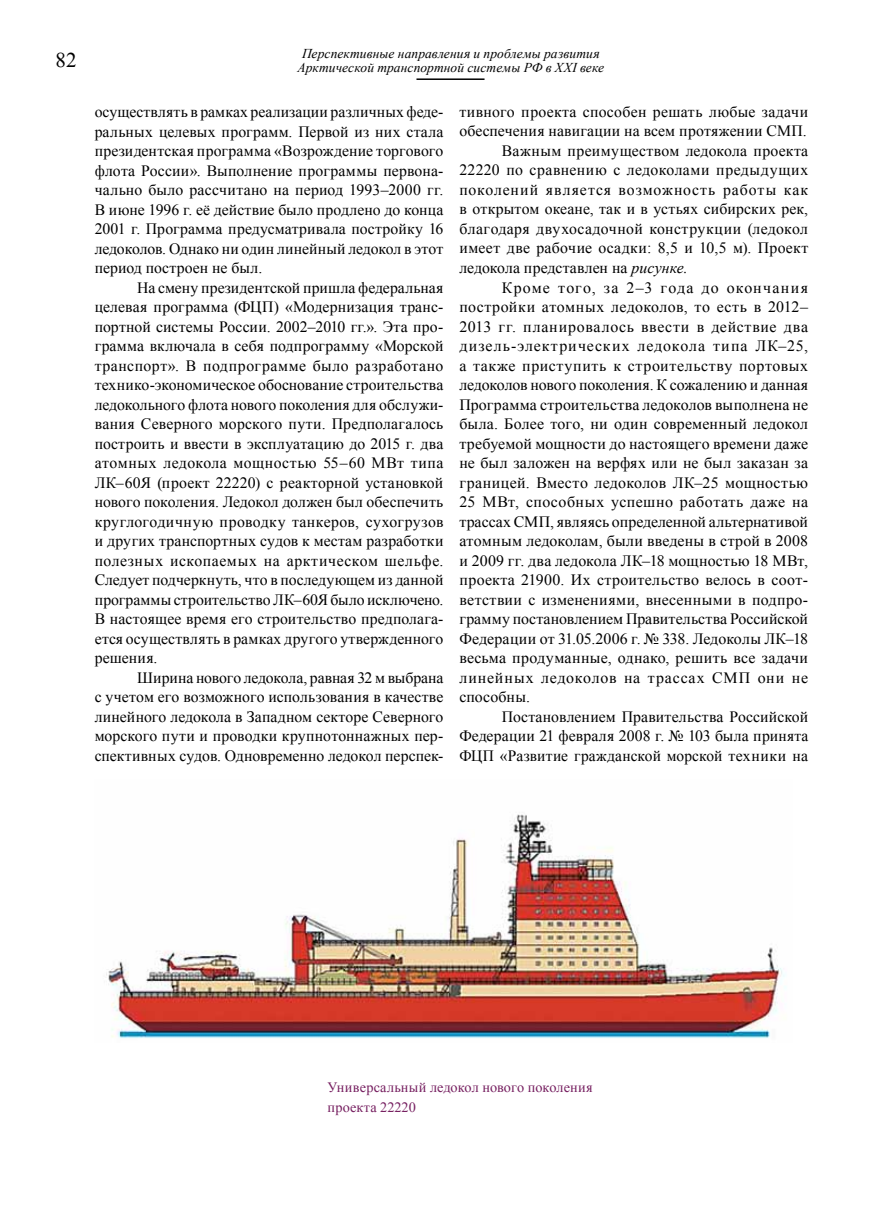
<style>
.page{position:relative;width:872px;height:1212px;background:#fff}
.page>*{position:absolute;margin:0;border:0;box-sizing:border-box;transform-origin:0 0}
.t1{font:21px "Times New Roman";color:#000}
.t2{font:15.75px/19.5px "Times New Roman";letter-spacing:.015em;color:#000;text-align:justify}
.t3{font:15.75px "Times New Roman";letter-spacing:.06em;color:#000}
.t4{font:15.75px "Times New Roman";letter-spacing:-.01em;color:#000}
.t5{font:15.75px "Times New Roman";letter-spacing:.045em;color:#000}
.t6{font:15.75px "Times New Roman";letter-spacing:.04em;color:#000}
.t7{font:15.75px "Times New Roman";letter-spacing:.05em;color:#000}
.t8{font:15.75px "Times New Roman";letter-spacing:.07em;color:#000}
.t9{font:14.25px/19.5px "Times New Roman";letter-spacing:.005em;color:#761f60}
.t10{font:italic 13.5px/13.5px "Times New Roman";letter-spacing:.005em;color:#000;text-align:center}
.s1{font-style:italic}
</style>
<div class="page">
<hr style="left:416px;top:78px;width:68px;height:2px;background:#000">
<img style="left:106px;top:814px;width:680px;height:225px">
<h1 class="t1" style="left:56px;top:46px;width:22px">82</h1>
<p class="t10" style="left:298px;top:47px;width:308px">Перспективные направления и проблемы развития<br>Арктической транспортной системы РФ в XXI веке</p>
<p class="t2" style="left:95px;top:102px;width:350px">осуществлять в рамках реализации различных феде&shy;ральных целевых программ. Первой из них стала президентская программа «Возрождение торгового флота России». Выполнение программы первона&shy;чально было рассчитано на период 1993–2000 гг.<br>В июне 1996 г. её действие было продлено до конца 2001 г. Программа предусматривала постройку 16 ледоколов. Однако ни один линейный ледокол в этот период построен не был.</p>
<p class="t2" style="left:95px;top:277px;width:350px;text-indent:43px">На смену президентской пришла федеральная целевая программа (ФЦП) «Модернизация транс&shy;портной системы России. 2002–2010 гг.». Эта про&shy;грамма включала в себя подпрограмму «Морской транспорт». В подпрограмме было разработано технико-экономическое обоснование строительства ледокольного флота нового поколения для обслужи&shy;вания Северного морского пути. Предполагалось построить и ввести в эксплуатацию до 2015 г. два атомных ледокола мощностью 55–60 МВт типа ЛК–60Я (проект 22220) с реакторной установкой нового поколения. Ледокол должен был обеспечить круглогодичную проводку танкеров, сухогрузов и других транспортных судов к местам разработки полезных ископаемых на арктическом шельфе.<br>Следует подчеркнуть, что в последующем из данной программы строительство ЛК–60Я было исключено.<br>В настоящее время его строительство предполага&shy;ется осуществлять в рамках другого утвержденного решения.</p>
<p class="t2" style="left:95px;top:667px;width:350px;text-indent:43px">Ширина нового ледокола, равная 32 м выбрана с учетом его возможного использования в качестве линейного ледокола в Западном секторе Северного морского пути и проводки крупнотоннажных пер&shy;спективных судов. Одновременно ледокол перспек-</p>
<p class="t2" style="left:459px;top:102px;width:350px">тивного проекта способен решать любые задачи</p>
<p class="t2" style="left:459px;top:121px;width:349px">обеспечения навигации на всем протяжении СМП.</p>
<p class="t2" style="left:502px;top:141px;width:308px">Важным преимуществом ледокола проекта</p>
<p class="t2" style="left:459px;top:160px;width:350px">22220 по сравнению с ледоколами предыдущих</p>
<p class="t3" style="left:459px;top:179px;width:350px">поколений является возможность работы как</p>
<p class="t2" style="left:459px;top:199px;width:350px">в открытом океане, так и в устьях сибирских рек,</p>
<p class="t2" style="left:459px;top:219px;width:350px">благодаря двухосадочной конструкции (ледокол</p>
<p class="t2" style="left:459px;top:238px;width:350px">имеет две рабочие осадки: 8,5 и 10,5 м). Проект</p>
<p class="t2" style="left:459px;top:258px;width:230px">ледокола представлен на <span class="s1">рисунке.</span></p>
<p class="t8" style="left:502px;top:277px;width:308px">Кроме того, за 2–3 года до окончания</p>
<p class="t2" style="left:459px;top:297px;width:350px">постройки атомных ледоколов, то есть в 2012–</p>
<p class="t5" style="left:459px;top:316px;width:350px">2013 гг. планировалось ввести в действие два</p>
<p class="t3" style="left:459px;top:335px;width:350px">дизель-электрических ледокола типа ЛК–25,</p>
<p class="t6" style="left:459px;top:355px;width:350px">а также приступить к строительству портовых</p>
<p class="t4" style="left:459px;top:374px;width:350px">ледоколов нового поколения. К сожалению и данная</p>
<p class="t2" style="left:459px;top:394px;width:350px">Программа строительства ледоколов выполнена не</p>
<p class="t2" style="left:459px;top:414px;width:350px">была. Более того, ни один современный ледокол</p>
<p class="t2" style="left:459px;top:433px;width:350px">требуемой мощности до настоящего времени даже</p>
<p class="t2" style="left:459px;top:453px;width:350px">не был заложен на верфях или не был заказан за</p>
<p class="t2" style="left:459px;top:472px;width:350px">границей. Вместо ледоколов ЛК–25 мощностью</p>
<p class="t2" style="left:459px;top:492px;width:350px">25 МВт, способных успешно работать даже на</p>
<p class="t2" style="left:459px;top:511px;width:350px">трассах СМП, являясь определенной альтернативой</p>
<p class="t2" style="left:459px;top:531px;width:350px">атомным ледоколам, были введены в строй в 2008</p>
<p class="t2" style="left:459px;top:550px;width:350px">и 2009 гг. два ледокола ЛК–18 мощностью 18 МВт,</p>
<p class="t2" style="left:459px;top:570px;width:350px">проекта 21900. Их строительство велось в соот-</p>
<p class="t2" style="left:459px;top:589px;width:350px">ветствии с изменениями, внесенными в подпро-</p>
<p class="t2" style="left:459px;top:609px;width:350px">грамму постановлением Правительства Российской</p>
<p class="t2" style="left:459px;top:628px;width:350px">Федерации от 31.05.2006 г. № 338. Ледоколы ЛК–18</p>
<p class="t2" style="left:459px;top:648px;width:350px">весьма продуманные, однако, решить все задачи</p>
<p class="t7" style="left:459px;top:667px;width:350px">линейных ледоколов на трассах СМП они не</p>
<p class="t2" style="left:459px;top:687px;width:72px">способны.</p>
<p class="t2" style="left:502px;top:706px;width:308px">Постановлением Правительства Российской</p>
<p class="t2" style="left:459px;top:726px;width:350px">Федерации 21 февраля 2008 г. № 103 была принята</p>
<p class="t2" style="left:459px;top:745px;width:350px">ФЦП «Развитие гражданской морской техники на</p>
<p class="t9" style="left:327px;top:1077px;width:267px">Универсальный ледокол нового поколения проекта 22220</p>
</div>
